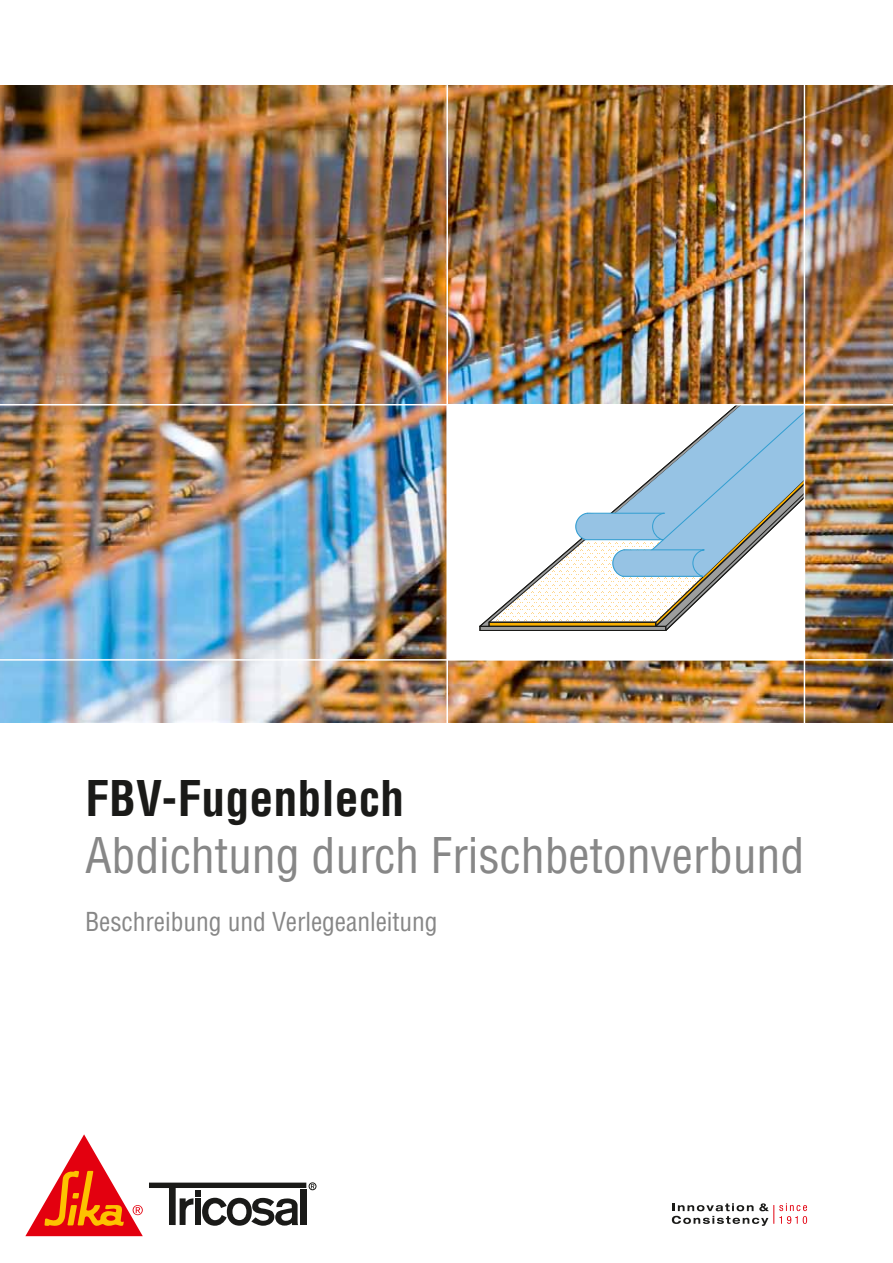
<style>
.page{position:relative;width:893px;height:1263px;background:#fff}
.page>*{position:absolute;margin:0;border:0;box-sizing:border-box;transform-origin:0 0}
.t1{font:condensed 48px "Helvetica LT Std";letter-spacing:-.005em;color:#878787}
.t2{font:700 condensed 48px "Helvetica LT Std";color:#1a1a18}
.t3{font:condensed 25.5px "Helvetica LT Std";letter-spacing:-.005em;color:#878787}
</style>
<div class="page">
<img style="left:0;top:85px;width:893px;height:638px">
<div style="left:447px;top:405px;width:357px;height:255px;background:#fff"></div>
<svg style="left:479px;top:543px;width:96px;height:84px"></svg>
<svg style="left:575px;top:405px;width:229px;height:226px"></svg>
<hr style="left:0;top:404px;width:893px;height:1px;background:#fff">
<hr style="left:0;top:659px;width:893px;height:2px;background:#fff">
<hr style="left:446px;top:85px;width:2px;height:659px;background:#fff">
<hr style="left:804px;top:85px;width:1px;height:659px;background:#fff">
<svg style="left:25px;top:1134px;width:118px;height:102px"></svg>
<div style="left:309px;top:1182px;width:7px;height:8px;border:1px solid #1a1a18;border-radius:50%"></div>
<svg style="left:149px;top:1182px;width:165px;height:44px"></svg>
<div style="left:300px;top:1189px;width:6px;height:36px;background:#1a1a18"></div>
<svg style="left:672px;top:1203px;width:135px;height:23px"></svg>
<p class="t2" style="left:85px;top:768px;width:321px">FBV-Fugenblech</p>
<p class="t1" style="left:85px;top:826px;width:721px">Abdichtung durch Frischbetonverbund</p>
<p class="t3" style="left:85px;top:905px;width:354px">Beschreibung und Verlegeanleitung</p>
</div>
